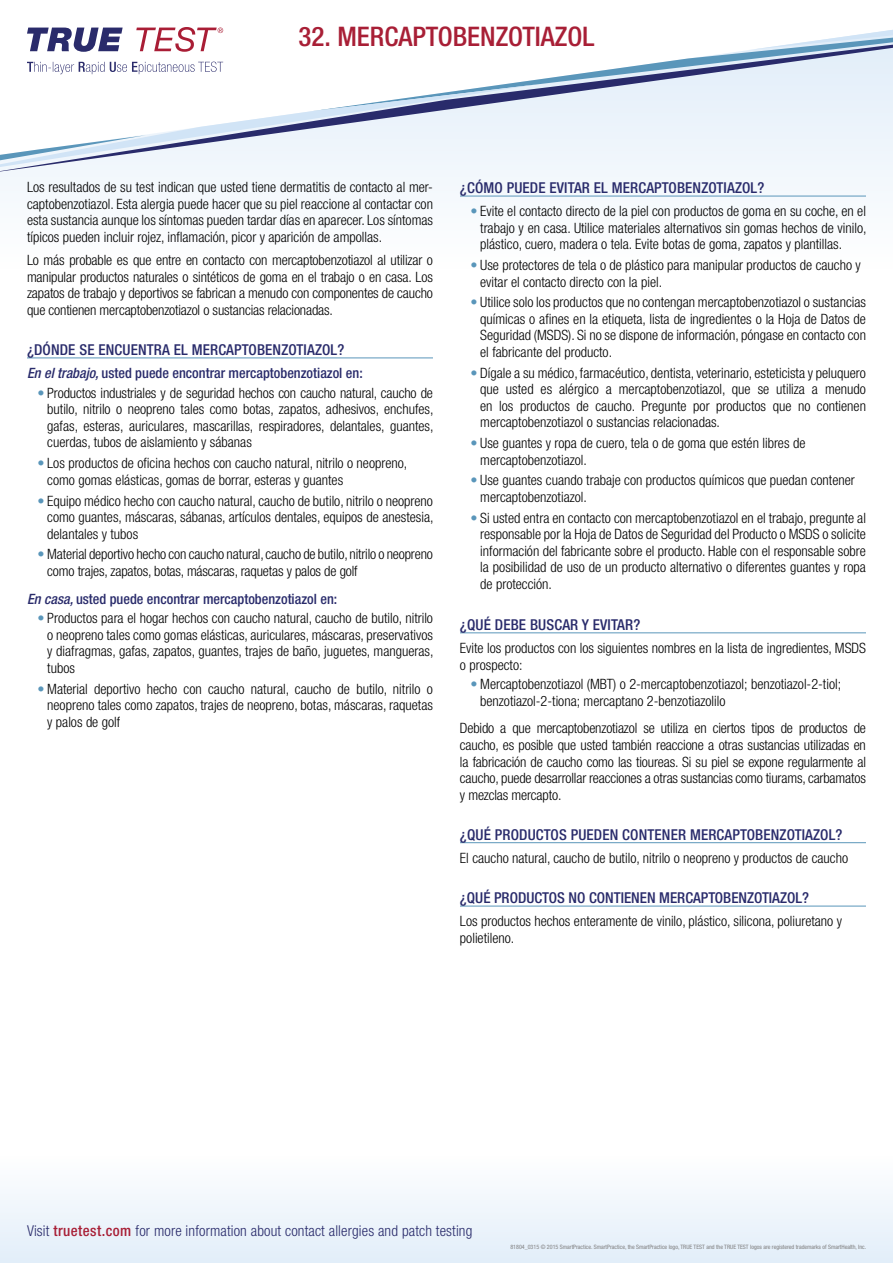
<style>
.page{position:relative;width:893px;height:1263px;background:#fff}
.page>*{position:absolute;margin:0;border:0;box-sizing:border-box;transform-origin:0 0}
.Top_Headline-Spanish{font:500 condensed 27px "Helvetica Neue";color:#a81f36}
.underlined_question{font:500 condensed 15px "Helvetica Neue";letter-spacing:.01em;color:#292b6b}
.t1{font:300 condensed 15px "Helvetica Neue";letter-spacing:.01em;color:#292b6b}
.LIST_bullets-Spanish{font:300 condensed 14.25px/16.5px "Helvetica Neue";color:#000;text-align:justify}
.BODY____03125_above{font:300 condensed 14.25px/16.5px "Helvetica Neue";letter-spacing:-.005em;color:#000;text-align:justify}
.body__0625_above_lef{font:300 condensed 14.25px/16.5px "Helvetica Neue";letter-spacing:-.01em;color:#000;text-align:justify}
.body___0_above___LEF{font:300 condensed 14.25px/16.5px "Helvetica Neue";color:#000}
.body___0_above-Spani{font:300 condensed 14.25px/16.5px "Helvetica Neue";color:#000}
.trabajo_subhead-0_ab{font:500 condensed 14.25px "Helvetica Neue";color:#292b6b}
.casa_subhead{font:500 condensed 14.25px "Helvetica Neue";color:#292b6b}
.t2{font:condensed 6px "Helvetica Neue";color:#808080}
.s1{font-style:italic}
.s2{color:#5a96ba}
.s3{font-weight:500;color:#a81f36}
</style>
<div class="page">
<div style="left:0;top:172px;width:893px;height:24px;background:#f3f8fc"></div>
<div style="left:0;top:167px;width:893px;height:5px;background:#f1f7fc"></div>
<div style="left:0;top:1155px;width:893px;height:108px;background:linear-gradient(to right,#f0f6fc,#f0f6fc)"></div>
<svg style="left:0;top:27px;width:893px;height:140px"></svg>
<hr style="left:27px;top:357px;width:406px;height:1px;background:#5a96ba">
<hr style="left:460px;top:196px;width:406px;height:1px;background:#5a96ba">
<hr style="left:460px;top:632px;width:406px;height:1px;background:#5a96ba">
<hr style="left:460px;top:842px;width:406px;height:1px;background:#5a96ba">
<hr style="left:460px;top:906px;width:406px;height:1px;background:#5a96ba">
<p class="Top_Headline-Spanish" style="left:299px;top:21px;width:297px">32. MERCAPTOBENZOTIAZOL</p>
<p class="BODY____03125_above" style="left:27px;top:179px;width:408px">Los resultados de su test indican que usted tiene dermatitis de contacto al mer&shy;captobenzotiazol. Esta alergia puede hacer que su piel reaccione al contactar con esta sustancia aunque los síntomas pueden tardar días en aparecer. Los síntomas típicos pueden incluir rojez, inflamación, picor y aparición de ampollas.</p>
<p class="BODY____03125_above" style="left:27px;top:252px;width:408px">Lo más probable es que entre en contacto con mercaptobenzotiazol al utilizar o manipular productos naturales o sintéticos de goma en el trabajo o en casa. Los zapatos de trabajo y deportivos se fabrican a menudo con componentes de caucho que contienen mercaptobenzotiazol o sustancias relacionadas.</p>
<p class="underlined_question" style="left:27px;top:341px;width:319px">¿DÓNDE SE ENCUENTRA EL MERCAPTOBENZOTIAZOL?</p>
<p class="trabajo_subhead-0_ab" style="left:27px;top:364px;width:337px"><span class="s1">En el trabajo,</span> usted puede encontrar mercaptobenzotiazol en:</p>
<p class="LIST_bullets-Spanish" style="left:47px;top:385px;width:388px;text-indent:-10px"><span class="s2">•</span> Productos industriales y de seguridad hechos con caucho natural, caucho de butilo, nitrilo o neopreno tales como botas, zapatos, adhesivos, enchufes, gafas, esteras, auriculares, mascarillas, respiradores, delantales, guantes, cuerdas, tubos de aislamiento y sábanas</p>
<p class="LIST_bullets-Spanish" style="left:47px;top:455px;width:361px;text-indent:-10px"><span class="s2">•</span> Los productos de oficina hechos con caucho natural, nitrilo o neopreno, como gomas elásticas, gomas de borrar, esteras y guantes</p>
<p class="LIST_bullets-Spanish" style="left:47px;top:492px;width:388px;text-indent:-10px"><span class="s2">•</span> Equipo médico hecho con caucho natural, caucho de butilo, nitrilo o neopreno como guantes, máscaras, sábanas, artículos dentales, equipos de anestesia, delantales y tubos</p>
<p class="LIST_bullets-Spanish" style="left:47px;top:546px;width:387px;text-indent:-10px"><span class="s2">•</span> Material deportivo hecho con caucho natural, caucho de butilo, nitrilo o neopreno como trajes, zapatos, botas, máscaras, raquetas y palos de golf</p>
<p class="casa_subhead" style="left:27px;top:590px;width:312px"><span class="s1">En casa,</span> usted puede encontrar mercaptobenzotiazol en:</p>
<p class="LIST_bullets-Spanish" style="left:47px;top:610px;width:388px;text-indent:-10px"><span class="s2">•</span> Productos para el hogar hechos con caucho natural, caucho de butilo, nitrilo o neopreno tales como gomas elásticas, auriculares, máscaras, preservativos y diafragmas, gafas, zapatos, guantes, trajes de baño, juguetes, mangueras, tubos</p>
<p class="LIST_bullets-Spanish" style="left:47px;top:680px;width:387px;text-indent:-10px"><span class="s2">•</span> Material deportivo hecho con caucho natural, caucho de butilo, nitrilo o neopreno tales como zapatos, trajes de neopreno, botas, máscaras, raquetas y palos de golf</p>
<p class="underlined_question" style="left:460px;top:179px;width:306px">¿CÓMO PUEDE EVITAR EL MERCAPTOBENZOTIAZOL?</p>
<p class="LIST_bullets-Spanish" style="left:480px;top:203px;width:388px;text-indent:-10px"><span class="s2">•</span> Evite el contacto directo de la piel con productos de goma en su coche, en el trabajo y en casa. Utilice materiales alternativos sin gomas hechos de vinilo, plástico, cuero, madera o tela. Evite botas de goma, zapatos y plantillas.</p>
<p class="LIST_bullets-Spanish" style="left:480px;top:257px;width:382px;text-indent:-10px"><span class="s2">•</span> Use protectores de tela o de plástico para manipular productos de caucho y evitar el contacto directo con la piel.</p>
<p class="LIST_bullets-Spanish" style="left:480px;top:294px;width:387px;text-indent:-10px"><span class="s2">•</span> Utilice solo los productos que no contengan mercaptobenzotiazol o sustancias químicas o afines en la etiqueta, lista de ingredientes o la Hoja de Datos de Seguridad (MSDS). Si no se dispone de información, póngase en contacto con el fabricante del producto.</p>
<p class="LIST_bullets-Spanish" style="left:480px;top:364px;width:387px;text-indent:-10px"><span class="s2">•</span> Dígale a su médico, farmacéutico, dentista, veterinario, esteticista y peluquero que usted es alérgico a mercaptobenzotiazol, que se utiliza a menudo en los productos de caucho. Pregunte por productos que no contienen mercaptobenzotiazol o sustancias relacionadas.</p>
<p class="LIST_bullets-Spanish" style="left:480px;top:435px;width:327px;text-indent:-10px"><span class="s2">•</span> Use guantes y ropa de cuero, tela o de goma que estén libres de mercaptobenzotiazol.</p>
<p class="LIST_bullets-Spanish" style="left:480px;top:472px;width:376px;text-indent:-10px"><span class="s2">•</span> Use guantes cuando trabaje con productos químicos que puedan contener mercaptobenzotiazol.</p>
<p class="LIST_bullets-Spanish" style="left:480px;top:509px;width:387px;text-indent:-10px"><span class="s2">•</span> Si usted entra en contacto con mercaptobenzotiazol en el trabajo, pregunte al responsable por la Hoja de Datos de Seguridad del Producto o MSDS o solicite información del fabricante sobre el producto. Hable con el responsable sobre la posibilidad de uso de un producto alternativo o diferentes guantes y ropa de protección.</p>
<p class="underlined_question" style="left:460px;top:615px;width:182px">¿QUÉ DEBE BUSCAR Y EVITAR?</p>
<p class="body___0_above-Spani" style="left:460px;top:640px;width:407px">Evite los productos con los siguientes nombres en la lista de ingredientes, MSDS o prospecto:</p>
<p class="LIST_bullets-Spanish" style="left:480px;top:676px;width:362px;text-indent:-10px"><span class="s2">•</span> Mercaptobenzotiazol (MBT) o 2-mercaptobenzotiazol; benzotiazol-2-tiol; benzotiazol-2-tiona; mercaptano 2-benzotiazolilo</p>
<p class="body__0625_above_lef" style="left:460px;top:720px;width:408px">Debido a que mercaptobenzotiazol se utiliza en ciertos tipos de productos de caucho, es posible que usted también reaccione a otras sustancias utilizadas en la fabricación de caucho como las tioureas. Si su piel se expone regularmente al caucho, puede desarrollar reacciones a otras sustancias como tiurams, carbamatos y mezclas mercapto.</p>
<p class="underlined_question" style="left:460px;top:825px;width:384px">¿QUÉ PRODUCTOS PUEDEN CONTENER MERCAPTOBENZOTIAZOL?</p>
<p class="body___0_above___LEF" style="left:460px;top:849px;width:390px">El caucho natural, caucho de butilo, nitrilo o neopreno y productos de caucho</p>
<p class="underlined_question" style="left:460px;top:889px;width:350px">¿QUÉ PRODUCTOS NO CONTIENEN MERCAPTOBENZOTIAZOL?</p>
<p class="body___0_above___LEF" style="left:460px;top:913px;width:384px">Los productos hechos enteramente de vinilo, plástico, silicona, poliuretano y polietileno.</p>
<p class="t1" style="left:27px;top:1222px;width:447px">Visit <span class="s3">truetest.com</span> for more information about contact allergies and patch testing</p>
<p class="t2" style="left:510px;top:1244px;width:357px">81804_0315 © 2015 SmartPractice. SmartPractice, the SmartPractice logo, TRUE TEST and the TRUE TEST logos are registered trademarks of SmartHealth, Inc.</p>
</div>
